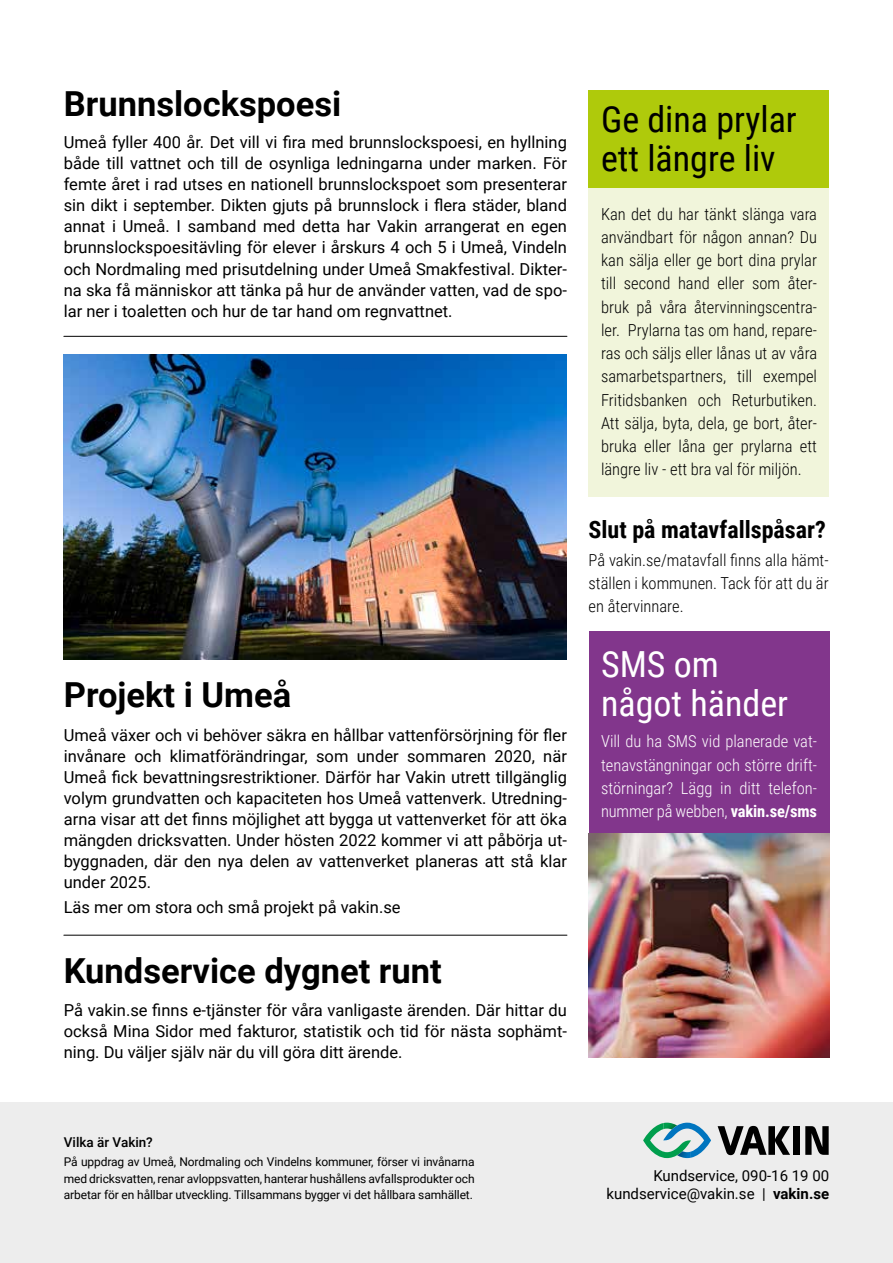
<style>
.page{position:relative;width:893px;height:1263px;background:#fff}
.page>*{position:absolute;margin:0;border:0;box-sizing:border-box;transform-origin:0 0}
.t1{font:36px/39px "Roboto Condensed";color:#000}
.t2{font:36px/39px "Roboto Condensed";color:#fff}
.t3{font:700 34.5px "Roboto";color:#000}
.t4{font:700 24px "Roboto Condensed";color:#000}
.t5{font:16.5px/21px "Roboto";color:#000;text-align:justify}
.t6{font:300 16.5px/23.2px "Roboto Condensed";color:#000;text-align:justify}
.t7{font:300 16.5px/23.2px "Roboto Condensed";color:#fff;text-align:justify}
.t8{font:15px/18px "Roboto";color:#000;text-align:right}
.t9{font:500 13.5px "Roboto";color:#000}
.t10{font:12px/16.5px "Roboto";letter-spacing:-.01em;color:#000;text-align:justify}
.s1{font-weight:700}
</style>
<div class="page">
<div style="left:589px;top:631px;width:240px;height:202px;background:#82368c"></div>
<div style="left:589px;top:90px;width:240px;height:407px;background:#f1f5db"></div>
<div style="left:0;top:1102px;width:893px;height:161px;background:#ededed"></div>
<svg style="left:643px;top:1123px;width:68px;height:35px"></svg>
<div style="left:793px;top:1126px;width:7px;height:29px;background:#000"></div>
<svg style="left:805px;top:1126px;width:24px;height:29px"></svg>
<svg style="left:718px;top:1126px;width:72px;height:29px"></svg>
<img style="left:64px;top:354px;width:502px;height:305px">
<div style="left:589px;top:90px;width:240px;height:98px;background:#afca0b"></div>
<img style="left:588px;top:833px;width:241px;height:225px">
<hr style="left:64px;top:935px;width:503px;height:1px;background:#000">
<hr style="left:64px;top:336px;width:503px;height:1px;background:#000">
<h2 class="t3" style="left:64px;top:80px;width:279px">Brunnslockspoesi</h2>
<p class="t5" style="left:64px;top:131px;width:505px">Umeå fyller 400 år. Det vill vi fira med brunnslockspoesi, en hyllning både till vattnet och till de osynliga ledningarna under marken. För femte året i rad utses en nationell brunnslockspoet som presenterar sin dikt i september. Dikten gjuts på brunnslock i flera städer, bland annat i Umeå. I samband med detta har Vakin arrangerat en egen brunnslockspoesitävling för elever i årskurs 4 och 5 i Umeå, Vindeln och Nordmaling med prisutdelning under Umeå Smakfestival. Dikter&shy;na ska få människor att tänka på hur de använder vatten, vad de spo&shy;lar ner i toaletten och hur de tar hand om regnvattnet.</p>
<h2 class="t3" style="left:64px;top:671px;width:229px">Projekt i Umeå</h2>
<p class="t5" style="left:64px;top:724px;width:505px">Umeå växer och vi behöver säkra en hållbar vattenförsörjning för fler invånare och klimatförändringar, som under sommaren 2020, när Umeå fick bevattningsrestriktioner. Därför har Vakin utrett tillgänglig volym grundvatten och kapaciteten hos Umeå vattenverk. Utredning&shy;arna visar att det finns möjlighet att bygga ut vattenverket för att öka mängden dricksvatten. Under hösten 2022 kommer vi att påbörja ut&shy;byggnaden, där den nya delen av vattenverket planeras att stå klar under 2025.</p>
<p class="t5" style="left:64px;top:896px;width:338px">Läs mer om stora och små projekt på vakin.se</p>
<h2 class="t3" style="left:64px;top:946px;width:380px">Kundservice dygnet runt</h2>
<p class="t5" style="left:64px;top:999px;width:505px">På vakin.se finns e-tjänster för våra vanligaste ärenden. Där hittar du också Mina Sidor med fakturor, statistik och tid för nästa sophämt&shy;ning. Du väljer själv när du vill göra ditt ärende.</p>
<h1 class="t1" style="left:601px;top:99px;width:197px">Ge dina prylar ett längre liv</h1>
<p class="t6" style="left:601px;top:202px;width:218px">Kan det du har tänkt slänga vara användbart för någon annan? Du kan sälja eller ge bort dina prylar till second hand eller som åter&shy;bruk på våra återvinningscentra&shy;ler. Prylarna tas om hand, repare&shy;ras och säljs eller lånas ut av våra samarbetspartners, till exempel Fritidsbanken och Returbutiken.<br>Att sälja, byta, dela, ge bort, åter&shy;bruka eller låna ger prylarna ett längre liv - ett bra val för miljön.</p>
<h3 class="t4" style="left:589px;top:513px;width:239px">Slut på matavfallspåsar?</h3>
<p class="t6" style="left:589px;top:548px;width:242px">På vakin.se/matavfall finns alla hämt&shy;ställen i kommunen. Tack för att du är en återvinnare.</p>
<h1 class="t2" style="left:601px;top:643px;width:189px">SMS om något händer</h1>
<p class="t7" style="left:601px;top:729px;width:218px">Vill du ha SMS vid planerade vat&shy;tenavstängningar och större drift&shy;störningar? Lägg in ditt telefon&shy;nummer på webben, <span class="s1">vakin.se/sms</span></p>
<p class="t9" style="left:64px;top:1133px;width:91px">Vilka är Vakin?</p>
<p class="t10" style="left:64px;top:1153px;width:412px">På uppdrag av Umeå, Nordmaling och Vindelns kommuner, förser vi invånarna med dricksvatten, renar avloppsvatten, hanterar hushållens avfallsprodukter och arbetar för en hållbar utveckling. Tillsammans bygger vi det hållbara samhället.</p>
<p class="t8" style="left:606px;top:1166px;width:224px">Kundservice, 090-16 19 00 kundservice@vakin.se | <span class="s1">vakin.se</span></p>
</div>
